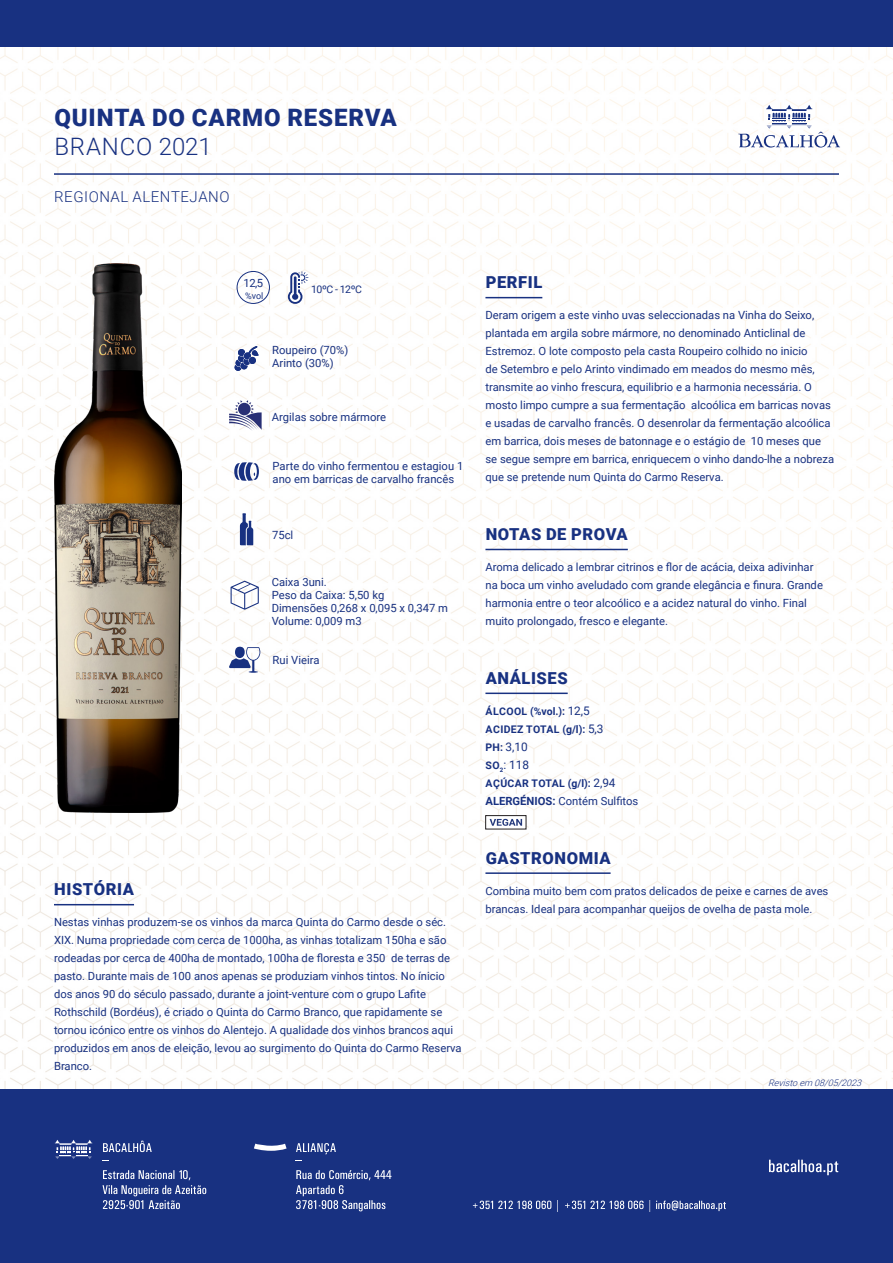
<style>
.page{position:relative;width:893px;height:1263px;background:#fff}
.page>*{position:absolute;margin:0;border:0;box-sizing:border-box;transform-origin:0 0}
.t1{font:900 24px "Roboto";letter-spacing:.035em;color:#183181}
.t2{font:300 24px "Roboto";letter-spacing:.035em;color:#183181}
.TITULOS_BLUE{font:900 16.5px "Roboto";letter-spacing:.035em;color:#183181}
.t3{font:300 15px "Roboto";letter-spacing:.035em;color:#183181}
.t4{font:11.85px/18px "Roboto";color:#183181}
.t5{font:11.25px/18px "Roboto";color:#183181}
.t6{font:700 10.5px "Roboto";letter-spacing:.035em;color:#183181}
.t7{font:10.5px "Roboto";letter-spacing:-.04em;color:#183181}
.t8{font:italic 300 9px "Roboto";color:#183181}
.t9{font:9px "Roboto";color:#183181}
.s1{font-weight:400;font-size:11.85px}
.s2{font-weight:700;font-size:10.5px}
.s3{font-weight:700}
</style>
<div class="page">
<img style="left:0;top:47px;width:893px;height:1042px">
<div style="left:0;top:1089px;width:893px;height:174px;background:#183181"></div>
<div style="left:0;top:0;width:893px;height:47px;background:#183181"></div>
<svg style="left:473px;top:1200px;width:253px;height:12px"></svg>
<svg style="left:769px;top:1160px;width:69px;height:15px"></svg>
<svg style="left:55px;top:1140px;width:37px;height:19px"></svg>
<svg style="left:254px;top:1144px;width:33px;height:7px"></svg>
<svg style="left:296px;top:1170px;width:95px;height:41px"></svg>
<svg style="left:296px;top:1143px;width:40px;height:11px"></svg>
<svg style="left:102px;top:1170px;width:104px;height:39px"></svg>
<svg style="left:103px;top:1141px;width:49px;height:11px"></svg>
<svg style="left:229px;top:647px;width:31px;height:26px"></svg>
<div style="left:235px;top:647px;width:10px;height:11px;background:#183181;border-radius:50%"></div>
<hr style="left:54px;top:904px;width:80px;height:1px;background:#183181">
<svg style="left:231px;top:581px;width:28px;height:29px"></svg>
<svg style="left:234px;top:346px;width:25px;height:25px"></svg>
<svg style="left:234px;top:462px;width:25px;height:19px"></svg>
<svg style="left:240px;top:513px;width:13px;height:32px"></svg>
<div style="left:237px;top:271px;width:33px;height:33px;border:1px solid #183181;border-radius:50%"></div>
<svg style="left:288px;top:271px;width:20px;height:33px"></svg>
<hr style="left:485px;top:297px;width:57px;height:1px;background:#183181">
<hr style="left:485px;top:549px;width:143px;height:1px;background:#183181">
<hr style="left:485px;top:692px;width:83px;height:2px;background:#183181">
<hr style="left:485px;top:872px;width:126px;height:2px;background:#183181">
<hr style="left:54px;top:173px;width:785px;height:2px;background:#183181">
<svg style="left:738px;top:105px;width:102px;height:43px"></svg>
<svg style="left:229px;top:399px;width:33px;height:32px"></svg>
<img style="left:54px;top:263px;width:128px;height:549px">
<div style="left:486px;top:816px;width:40px;height:13px;background:#fff"></div>
<div style="left:485px;top:815px;width:41px;height:14px;border:1px solid #231f20"></div>
<svg style="left:490px;top:819px;width:32px;height:7px"></svg>
<p class="t1" style="left:54px;top:101px;width:344px">QUINTA DO CARMO RESERVA</p>
<p class="t2" style="left:54px;top:130px;width:159px">BRANCO 2021</p>
<p class="t3" style="left:54px;top:187px;width:177px">REGIONAL ALENTEJANO</p>
<p class="t5" style="left:243px;top:274px;width:21px">12,5</p>
<p class="t9" style="left:245px;top:289px;width:20px">%vol</p>
<p class="t7" style="left:311px;top:282px;width:52px">10ºC - 12ºC</p>
<p class="t5" style="left:272px;top:340px;width:78px">Roupeiro (70%)</p>
<p class="t5" style="left:272px;top:353px;width:63px">Arinto (30%)</p>
<p class="t5" style="left:272px;top:408px;width:116px">Argilas sobre mármore</p>
<p class="t5" style="left:273px;top:459px;width:192px;line-height:12.8px">Parte do vinho fermentou e estagiou 1 ano em barricas de carvalho francês</p>
<p class="t5" style="left:272px;top:525px;width:23px">75cl</p>
<p class="t5" style="left:272px;top:573px;width:57px">Caixa 3uni.</p>
<p class="t5" style="left:272px;top:586px;width:114px">Peso da Caixa: 5,50 kg</p>
<p class="t5" style="left:272px;top:598px;width:178px">Dimensões 0,268 x 0,095 x 0,347 m</p>
<p class="t5" style="left:272px;top:611px;width:92px">Volume: 0,009 m3</p>
<p class="t5" style="left:273px;top:650px;width:48px">Rui Vieira</p>
<p class="TITULOS_BLUE" style="left:54px;top:878px;width:81px">HISTÓRIA</p>
<p class="t5" style="left:54px;top:913px;width:409px">Nestas vinhas produzem-se os vinhos da marca Quinta do Carmo desde o séc.<br>XIX. Numa propriedade com cerca de 1000ha, as vinhas totalizam 150ha e são rodeadas por cerca de 400ha de montado, 100ha de floresta e 350 de terras de pasto. Durante mais de 100 anos apenas se produziam vinhos tintos. No ínicio dos anos 90 do século passado, durante a joint-venture com o grupo Lafite Rothschild (Bordéus), é criado o Quinta do Carmo Branco, que rapidamente se tornou icónico entre os vinhos do Alentejo. A qualidade dos vinhos brancos aqui produzidos em anos de eleição, levou ao surgimento do Quinta do Carmo Reserva Branco.</p>
<p class="TITULOS_BLUE" style="left:486px;top:271px;width:58px">PERFIL</p>
<p class="t5" style="left:485px;top:306px;width:350px">Deram origem a este vinho uvas seleccionadas na Vinha do Seixo, plantada em argila sobre mármore, no denominado Anticlinal de Estremoz. O lote composto pela casta Roupeiro colhido no inicio<br>de Setembro e pelo Arinto vindimado em meados do mesmo mês, transmite ao vinho frescura, equilibrio e a harmonia necessária. O mosto limpo cumpre a sua fermentação alcoólica em barricas novas e usadas de carvalho francês. O desenrolar da fermentação alcoólica em barrica, dois meses de batonnage e o estágio de 10 meses que se segue sempre em barrica, enriquecem o vinho dando-lhe a nobreza que se pretende num Quinta do Carmo Reserva.</p>
<p class="TITULOS_BLUE" style="left:486px;top:523px;width:144px">NOTAS DE PROVA</p>
<p class="t5" style="left:485px;top:558px;width:339px">Aroma delicado a lembrar citrinos e flor de acácia, deixa adivinhar na boca um vinho aveludado com grande elegância e finura. Grande harmonia entre o teor alcoólico e a acidez natural do vinho. Final muito prolongado, fresco e elegante.</p>
<p class="TITULOS_BLUE" style="left:486px;top:667px;width:83px">ANÁLISES</p>
<p class="t6" style="left:486px;top:704px;width:106px">ÁLCOOL (%vol.): <span class="s1">12,5</span></p>
<p class="t6" style="left:486px;top:722px;width:119px">ACIDEZ TOTAL (g/l): <span class="s1">5,3</span></p>
<p class="t4" style="left:485px;top:737px;width:45px"><span class="s2">PH:</span> 3,10<br><span class="s2">SO</span><sub>2</sub>: 118</p>
<p class="t6" style="left:486px;top:776px;width:131px">AÇÚCAR TOTAL (g/l): <span class="s1">2,94</span></p>
<p class="t5" style="left:485px;top:791px;width:154px"><span class="s3">ALERGÉNIOS:</span> Contém Sulfitos</p>
<p class="TITULOS_BLUE" style="left:486px;top:846px;width:126px">GASTRONOMIA</p>
<p class="t5" style="left:485px;top:881px;width:344px">Combina muito bem com pratos delicados de peixe e carnes de aves brancas. Ideal para acompanhar queijos de ovelha de pasta mole.</p>
<p class="t8" style="left:768px;top:1077px;width:98px">Revistoem 08/05/2023</p>
</div>
